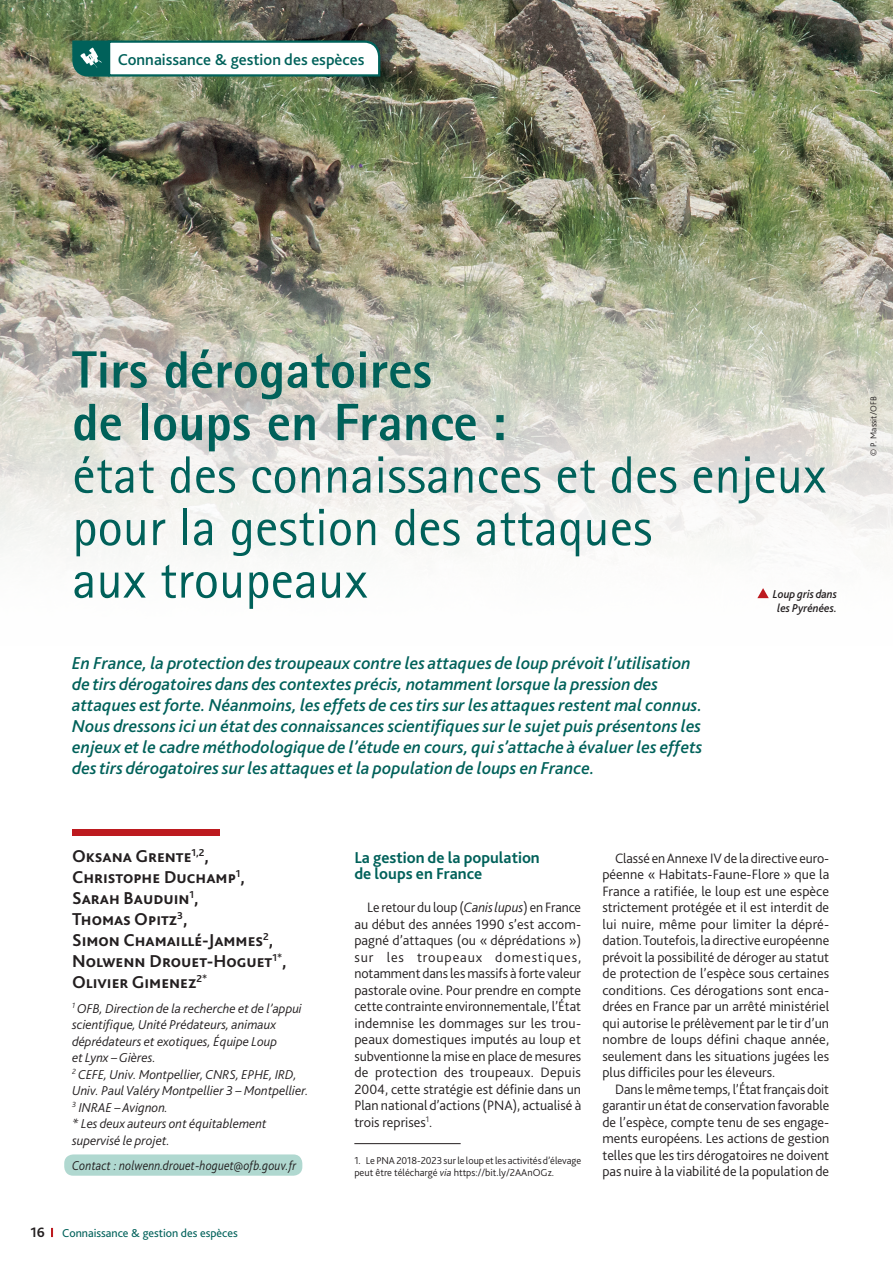
<style>
.page{position:relative;width:893px;height:1263px;background:#fff}
.page>*{position:absolute;margin:0;border:0;box-sizing:border-box;transform-origin:0 0}
.TR-Titre_maigre{font:52.5px/52.5px "Rotis Sans Serif";color:#00615a}
.TR-Chapo{font:italic 500 18px/21px "Bliss 2";color:#00615a}
.TR-Auteurs{font:700 18px/21px "Bliss 2";color:#231f20}
.TR-Inter_1{font:700 16.5px/16.5px "Bliss 2";color:#00615a}
.TR-Titre-cartouche{font:500 16.5px "Bliss 2";color:#00615a}
.TR-Textecourant{font:300 14.25px/16.5px "Bliss 2";color:#231f20;text-align:justify}
.TR-Auteurs-Note{font:italic 300 13.5px/16.5px "Bliss 2";color:#231f20}
.TR-Auteurs-Contact{font:italic 300 13.5px "Bliss 2";letter-spacing:.01em;color:#231f20;scale:.9 1}
.TR-Folio-G{font:12px "Bliss 2";color:#00615a}
.TR-Légende{font:italic 500 12px/13.5px "Bliss 2";color:#231f20;text-align:center;scale:.95 1}
.TR-Note{font:300 10.5px/12px "Bliss 2";letter-spacing:-.005em;color:#231f20}
.TR-Copyright{font:300 9px "Bliss 2";color:#231f20}
.s1{font-weight:800}
.s2{font-weight:700;font-size:14.25px;color:#231f20}
.s3{font-style:italic}
</style>
<div class="page">
<img style="left:0;top:0;width:893px;height:236px">
<svg style="left:0;top:236px;width:893px;height:363px"></svg>
<svg style="left:51px;top:1228px;width:2px;height:9px"></svg>
<hr style="left:354px;top:1143px;width:107px;height:1px;background:#231f20">
<div style="left:64px;top:1154px;width:238px;height:22px;background:#b0d8d0;border-radius:9px"></div>
<div style="left:72px;top:830px;width:148px;height:6px;background:#bd1a1f"></div>
<svg style="left:72px;top:39px;width:309px;height:39px"></svg>
<svg style="left:757px;top:588px;width:12px;height:10px"></svg>
<p class="TR-Titre-cartouche" style="left:118px;top:50px;width:248px">Connaissance &amp; gestion des espèces</p>
<p class="TR-Titre_maigre" style="left:72px;top:343px;width:756px"><span class="s1">Tirs dérogatoires<br>de loups en France :<br></span>état des connaissances et des enjeux pour la gestion des attaques<br>aux troupeaux</p>
<p class="TR-Légende" style="left:773px;top:587px;width:69px">Loup gris dans les Pyrénées.</p>
<p class="TR-Chapo" style="left:72px;top:652px;width:632px">En France, la protection des troupeaux contre les attaques de loup prévoit l’utilisation de tirs dérogatoires dans des contextes précis, notamment lorsque la pression des attaques est forte. Néanmoins, les effets de ces tirs sur les attaques restent mal connus.<br>Nous dressons ici un état des connaissances scientifiques sur le sujet puis présentons les enjeux et le cadre méthodologique de l’étude en cours, qui s’attache à évaluer les effets des tirs dérogatoires sur les attaques et la population de loups en France.</p>
<p class="TR-Auteurs" style="left:72px;top:844px;width:216px">Oksana Grente<sup>1,2</sup>,<br>Christophe Duchamp<sup>1</sup>,<br>Sarah Bauduin<sup>1</sup>,<br>Thomas Opitz<sup>3</sup>,<br>Simon Chamaillé-Jammes<sup>2</sup>,<br>Nolwenn Drouet-Hoguet<sup>1*</sup>,<br>Olivier Gimenez<sup>2*</sup></p>
<p class="TR-Auteurs-Note" style="left:72px;top:999px;width:231px"><sup>1</sup> OFB, Direction de la recherche et de l’appui scientifique, Unité Prédateurs, animaux déprédateurs et exotiques, Équipe Loup<br>et Lynx – Gières.</p>
<p class="TR-Auteurs-Note" style="left:72px;top:1065px;width:238px"><sup>2</sup> CEFE, Univ. Montpellier, CNRS, EPHE, IRD,<br>Univ. Paul Valéry Montpellier 3 – Montpellier.</p>
<p class="TR-Auteurs-Note" style="left:72px;top:1098px;width:97px"><sup>3</sup> INRAE – Avignon.</p>
<p class="TR-Auteurs-Note" style="left:72px;top:1115px;width:196px">* Les deux auteurs ont équitablement supervisé le projet.</p>
<p class="TR-Auteurs-Contact" style="left:72px;top:1157px;width:251px">Contact : nolwenn.drouet-hoguet@ofb.gouv.fr</p>
<p class="TR-Folio-G" style="left:31px;top:1225px;width:209px"><span class="s2">16</span> Connaissance &amp; gestion des espèces</p>
<p class="TR-Inter_1" style="left:354px;top:848px;width:187px">La gestion de la population de loups en France</p>
<p class="TR-Textecourant" style="left:354px;top:899px;width:228px;text-indent:13px">Le retour du loup (<span class="s3">Canis lupus</span>) en France au début des années 1990 s’est accom&shy;pagné d’attaques (ou « déprédations ») sur les troupeaux domestiques, notamment dans les massifs à forte valeur pastorale ovine. Pour prendre en compte cette contrainte environnementale, l’État indemnise les dommages sur les trou&shy;peaux domestiques imputés au loup et subventionne la mise en place de mesures de protection des troupeaux. Depuis 2004, cette stratégie est définie dans un Plan national d’actions (PNA), actualisé à trois reprises<sup>1</sup>.</p>
<p class="TR-Note" style="left:354px;top:1154px;width:228px">1. Le PNA 2018-2023 sur le loup et les activités d’élevage peut être téléchargé <span class="s3">via</span> https://bit.ly/2AAnOGz.</p>
<p class="TR-Textecourant" style="left:602px;top:849px;width:228px;text-indent:13px">Classé en Annexe IV de la directive euro&shy;péenne « Habitats-Faune-Flore » que la France a ratifiée, le loup est une espèce strictement protégée et il est interdit de lui nuire, même pour limiter la dépré&shy;dation. Toutefois, la directive européenne prévoit la possibilité de déroger au statut de protection de l’espèce sous certaines conditions. Ces dérogations sont enca&shy;drées en France par un arrêté ministériel qui autorise le prélèvement par le tir d’un nombre de loups défini chaque année, seulement dans les situations jugées les plus difficiles pour les éleveurs.</p>
<p class="TR-Textecourant" style="left:602px;top:1080px;width:228px;text-indent:13px">Dans le même temps, l’État français doit garantir un état de conservation favorable de l’espèce, compte tenu de ses engage&shy;ments européens. Les actions de gestion telles que les tirs dérogatoires ne doivent pas nuire à la viabilité de la population de</p>
<p class="TR-Copyright" style="left:868px;top:456px;width:60px;rotate:-90deg">© P. Massit/OFB</p>
</div>
